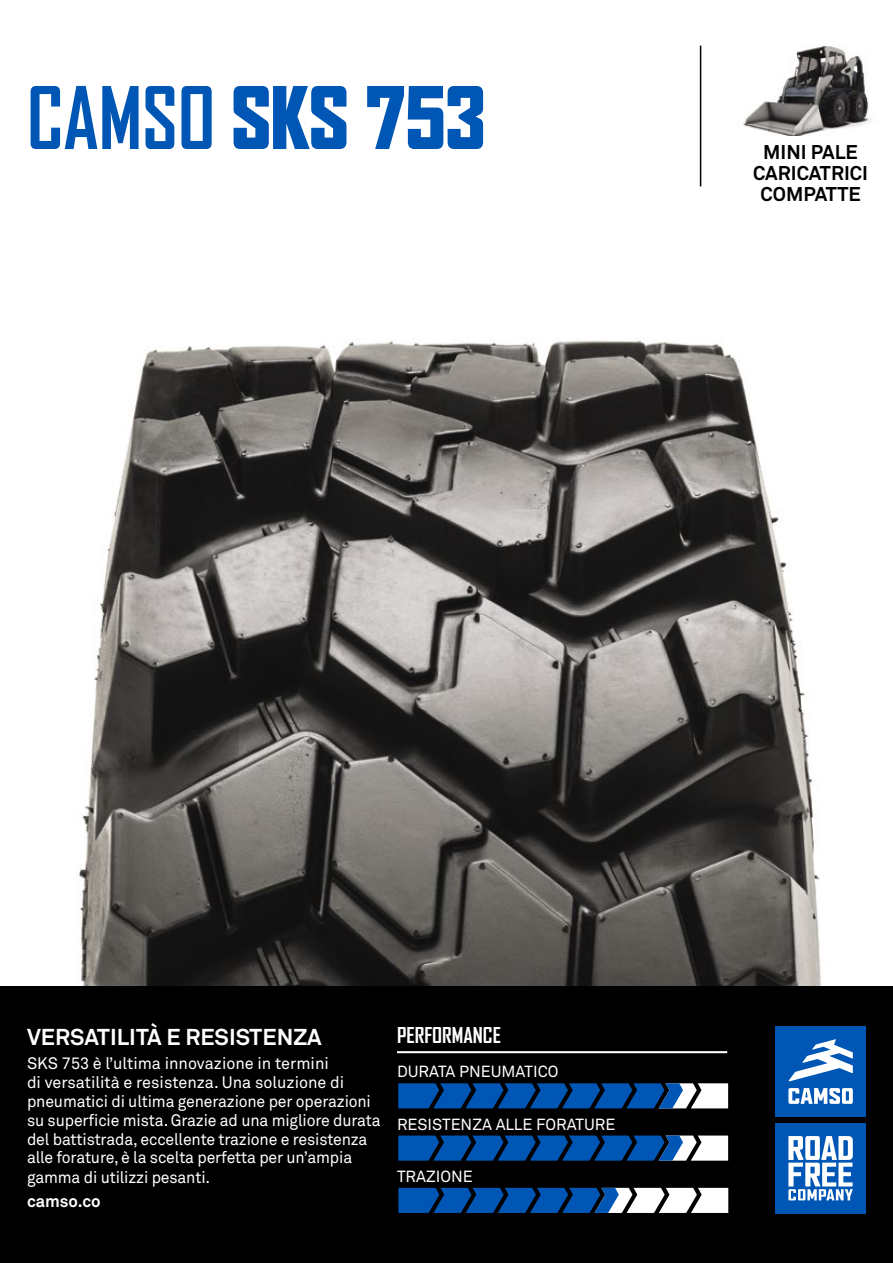
<style>
.page{position:relative;width:893px;height:1263px;background:#fff}
.page>*{position:absolute;margin:0;border:0;box-sizing:border-box;transform-origin:0 0}
.t1{font:900 82.5px "Agency FB";color:#0056b4;scale:.95 1}
.t2{font:700 22.65px "Akkurat Office";color:#fff}
.t3{font:700 21px "Agency FB";color:#fff}
.t4{font:700 19.65px/21.1px "Akkurat Office";color:#000;text-align:center}
.t5{font:700 16.65px "Akkurat Office";color:#fff}
.t6{font:16.5px/19px "Akkurat Office";letter-spacing:-.01em;color:#fff}
.t7{font:15.9px "Akkurat Office";color:#fff}
.s1{font-weight:700}
</style>
<div class="page">
<img style="left:79px;top:340px;width:743px;height:646px">
<div style="left:0;top:986px;width:893px;height:277px;background:#000"></div>
<div style="left:776px;top:1026px;width:90px;height:91px;background:#0056b4"></div>
<svg style="left:788px;top:1088px;width:65px;height:16px"></svg>
<svg style="left:788px;top:1039px;width:65px;height:42px"></svg>
<div style="left:776px;top:1123px;width:90px;height:90px;background:#0056b4"></div>
<svg style="left:788px;top:1136px;width:65px;height:64px"></svg>
<img style="left:743px;top:45px;width:128px;height:91px">
<hr style="left:700px;top:46px;width:1px;height:140px;background:#000">
<hr style="left:397px;top:1051px;width:330px;height:2px;background:#fff">
<svg style="left:398px;top:1188px;width:330px;height:25px;background:#4c7cb2"></svg>
<svg style="left:398px;top:1135px;width:330px;height:26px;background:#215ea0"></svg>
<svg style="left:398px;top:1083px;width:330px;height:25px;background:#2160a4"></svg>
<h1 class="t1" style="left:27px;top:70px;width:484px"><span class="s1">CAMSO</span> SKS 753</h1>
<p class="t4" style="left:753px;top:141px;width:116px">MINI PALE<br>CARICATRICI<br>COMPATTE</p>
<h2 class="t2" style="left:27px;top:1023px;width:296px">VERSATILITÀ E RESISTENZA</h2>
<p class="t6" style="left:27px;top:1054px;width:355px">SKS 753 è l’ultima innovazione in termini<br>di versatilità e resistenza. Una soluzione di pneumatici di ultima generazione per operazioni su superficie mista. Grazie ad una migliore durata del battistrada, eccellente trazione e resistenza alle forature, è la scelta perfetta per un’ampia gamma di utilizzi pesanti.</p>
<p class="t5" style="left:27px;top:1191px;width:75px">camso.co</p>
<p class="t3" style="left:397px;top:1023px;width:105px">PERFORMANCE</p>
<p class="t7" style="left:397px;top:1062px;width:163px">DURATA PNEUMATICO</p>
<p class="t7" style="left:397px;top:1115px;width:220px">RESISTENZA ALLE FORATURE</p>
<p class="t7" style="left:397px;top:1167px;width:77px">TRAZIONE</p>
</div>
